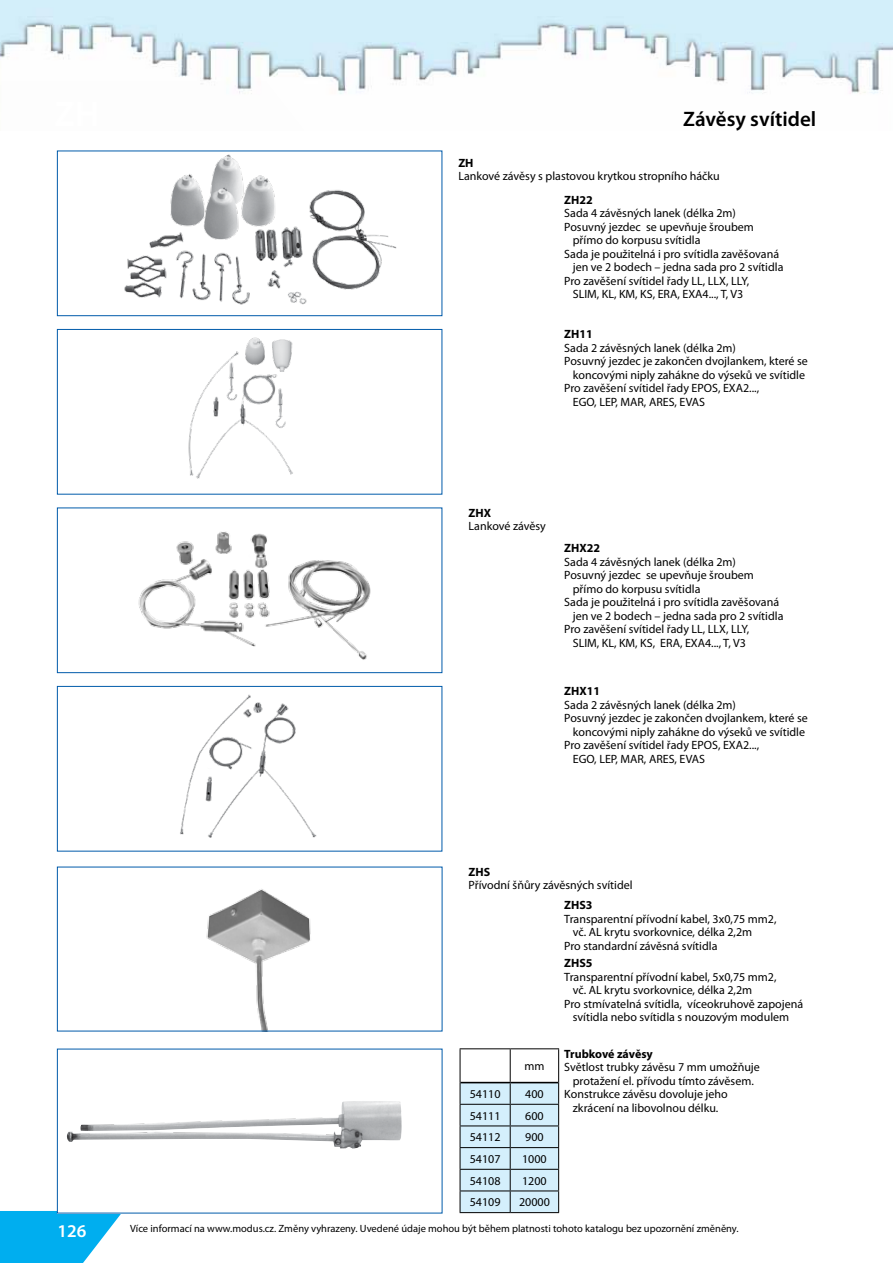
<style>
.page{position:relative;width:893px;height:1263px;background:#fff}
.page>*{position:absolute;margin:0;border:0;box-sizing:border-box;transform-origin:0 0}
.t1{font:600 21px "Myriad Pro";color:#000}
.t2{font:600 18px "Myriad Pro";color:#fff}
.t3{font:12px "Myriad Pro";color:#000}
.t4{font:700 12px "Myriad Pro";color:#000}
.t5{font:10.5px "Myriad Pro";color:#000}
</style>
<div class="page">
<img style="left:0;top:0;width:893px;height:94px">
<svg style="left:0;top:1211px;width:123px;height:52px"></svg>
<svg style="left:0;top:82px;width:304px;height:12px"></svg>
<img style="left:124px;top:154px;width:273px;height:151px">
<div style="left:57px;top:151px;width:385px;height:165px;border:1px solid #005baa"></div>
<img style="left:188px;top:337px;width:105px;height:142px">
<div style="left:57px;top:329px;width:385px;height:165px;border:1px solid #005baa"></div>
<img style="left:138px;top:531px;width:233px;height:129px">
<div style="left:57px;top:508px;width:385px;height:165px;border:1px solid #005baa"></div>
<img style="left:180px;top:694px;width:137px;height:144px">
<div style="left:57px;top:686px;width:385px;height:165px;border:1px solid #005baa"></div>
<img style="left:206px;top:889px;width:105px;height:140px">
<img style="left:66px;top:1101px;width:336px;height:48px">
<hr style="left:460px;top:1048px;width:50px;height:1px;background:#000">
<hr style="left:460px;top:1049px;width:1px;height:33px;background:#000">
<hr style="left:510px;top:1048px;width:49px;height:1px;background:#000">
<hr style="left:510px;top:1049px;width:1px;height:33px;background:#000">
<hr style="left:558px;top:1049px;width:1px;height:33px;background:#000">
<svg style="left:460px;top:1082px;width:99px;height:130px;background:#c1dae6"></svg>
<hr style="left:460px;top:1212px;width:50px;height:1px;background:#000">
<hr style="left:510px;top:1212px;width:49px;height:1px;background:#000">
<hr style="left:460px;top:1082px;width:50px;height:1px;background:#000">
<hr style="left:510px;top:1082px;width:48px;height:1px;background:#000">
<h2 class="t2" style="left:57px;top:1219px;width:30px">126</h2>
<h1 class="t1" style="left:683px;top:106px;width:135px">Závěsy svítidel</h1>
<p class="t4" style="left:458px;top:155px;width:17px">ZH</p>
<p class="t3" style="left:458px;top:169px;width:263px">Lankové závěsy s plastovou krytkou stropního háčku</p>
<p class="t4" style="left:564px;top:192px;width:30px">ZH22</p>
<p class="t3" style="left:564px;top:206px;width:173px">Sada 4 závěsných lanek (délka 2m)</p>
<p class="t3" style="left:564px;top:219px;width:191px">Posuvný jezdec se upevňuje šroubem</p>
<p class="t3" style="left:573px;top:233px;width:129px">přímo do korpusu svítidla</p>
<p class="t3" style="left:564px;top:246px;width:216px">Sada je použitelná i pro svítidla zavěšovaná</p>
<p class="t3" style="left:573px;top:260px;width:212px">jen ve 2 bodech – jedna sada pro 2 svítidla</p>
<p class="t3" style="left:564px;top:273px;width:186px">Pro zavěšení svítidel řady LL, LLX, LLY,</p>
<p class="t3" style="left:573px;top:287px;width:172px">SLIM, KL, KM, KS, ERA, EXA4..., T, V3</p>
<p class="t4" style="left:564px;top:326px;width:30px">ZH11</p>
<p class="t3" style="left:564px;top:340px;width:173px">Sada 2 závěsných lanek (délka 2m)</p>
<p class="t3" style="left:564px;top:354px;width:245px">Posuvný jezdec je zakončen dvojlankem, které se</p>
<p class="t3" style="left:573px;top:367px;width:234px">koncovými niply zahákne do výseků ve svítidle</p>
<p class="t3" style="left:564px;top:381px;width:196px">Pro zavěšení svítidel řady EPOS, EXA2...,</p>
<p class="t3" style="left:573px;top:394px;width:134px">EGO, LEP, MAR, ARES, EVAS</p>
<p class="t4" style="left:469px;top:505px;width:24px">ZHX</p>
<p class="t3" style="left:469px;top:519px;width:79px">Lankové závěsy</p>
<p class="t4" style="left:564px;top:540px;width:37px">ZHX22</p>
<p class="t3" style="left:564px;top:554px;width:173px">Sada 4 závěsných lanek (délka 2m)</p>
<p class="t3" style="left:564px;top:568px;width:191px">Posuvný jezdec se upevňuje šroubem</p>
<p class="t3" style="left:573px;top:581px;width:129px">přímo do korpusu svítidla</p>
<p class="t3" style="left:564px;top:595px;width:216px">Sada je použitelná i pro svítidla zavěšovaná</p>
<p class="t3" style="left:573px;top:608px;width:212px">jen ve 2 bodech – jedna sada pro 2 svítidla</p>
<p class="t3" style="left:564px;top:622px;width:186px">Pro zavěšení svítidel řady LL, LLX, LLY,</p>
<p class="t3" style="left:573px;top:635px;width:175px">SLIM, KL, KM, KS, ERA, EXA4..., T, V3</p>
<p class="t4" style="left:564px;top:683px;width:37px">ZHX11</p>
<p class="t3" style="left:564px;top:697px;width:173px">Sada 2 závěsných lanek (délka 2m)</p>
<p class="t3" style="left:564px;top:711px;width:245px">Posuvný jezdec je zakončen dvojlankem, které se</p>
<p class="t3" style="left:573px;top:724px;width:234px">koncovými niply zahákne do výseků ve svítidle</p>
<p class="t3" style="left:564px;top:738px;width:196px">Pro zavěšení svítidel řady EPOS, EXA2...,</p>
<p class="t3" style="left:573px;top:751px;width:134px">EGO, LEP, MAR, ARES, EVAS</p>
<p class="t4" style="left:469px;top:864px;width:23px">ZHS</p>
<p class="t3" style="left:469px;top:878px;width:166px">Přívodní šňůry závěsných svítidel</p>
<p class="t4" style="left:564px;top:897px;width:30px">ZHS3</p>
<p class="t3" style="left:564px;top:911px;width:214px">Transparentní přívodní kabel, 3x0,75 mm2,</p>
<p class="t3" style="left:573px;top:925px;width:181px">vč. AL krytu svorkovnice, délka 2,2m</p>
<p class="t3" style="left:564px;top:938px;width:155px">Pro standardní závěsná svítidla</p>
<p class="t4" style="left:564px;top:955px;width:30px">ZHS5</p>
<p class="t3" style="left:564px;top:969px;width:214px">Transparentní přívodní kabel, 5x0,75 mm2,</p>
<p class="t3" style="left:573px;top:983px;width:181px">vč. AL krytu svorkovnice, délka 2,2m</p>
<p class="t3" style="left:564px;top:996px;width:240px">Pro stmívatelná svítidla, víceokruhově zapojená</p>
<p class="t3" style="left:573px;top:1010px;width:218px">svítidla nebo svítidla s nouzovým modulem</p>
<p class="t4" style="left:564px;top:1046px;width:90px">Trubkové závěsy</p>
<p class="t3" style="left:564px;top:1060px;width:197px">Světlost trubky závěsu 7 mm umožňuje</p>
<p class="t3" style="left:573px;top:1073px;width:183px">protažení el. přívodu tímto závěsem.</p>
<p class="t3" style="left:564px;top:1087px;width:165px">Konstrukce závěsu dovoluje jeho</p>
<p class="t3" style="left:573px;top:1100px;width:147px">zkrácení na libovolnou délku.</p>
<p class="t3" style="left:524px;top:1059px;width:22px">mm</p>
<p class="t3" style="left:470px;top:1086px;width:32px">54110</p>
<p class="t3" style="left:525px;top:1086px;width:20px">400</p>
<p class="t3" style="left:470px;top:1108px;width:32px">54111</p>
<p class="t3" style="left:525px;top:1108px;width:20px">600</p>
<p class="t3" style="left:470px;top:1130px;width:32px">54112</p>
<p class="t3" style="left:525px;top:1130px;width:20px">900</p>
<p class="t3" style="left:470px;top:1151px;width:32px">54107</p>
<p class="t3" style="left:522px;top:1151px;width:26px">1000</p>
<p class="t3" style="left:470px;top:1173px;width:32px">54108</p>
<p class="t3" style="left:522px;top:1173px;width:26px">1200</p>
<p class="t3" style="left:470px;top:1195px;width:32px">54109</p>
<p class="t3" style="left:519px;top:1195px;width:32px">20000</p>
<p class="t5" style="left:130px;top:1222px;width:610px">Více informací na www.modus.cz. Změny vyhrazeny. Uvedené údaje mohou být během platnosti tohoto katalogu bez upozornění změněny.</p>
</div>
